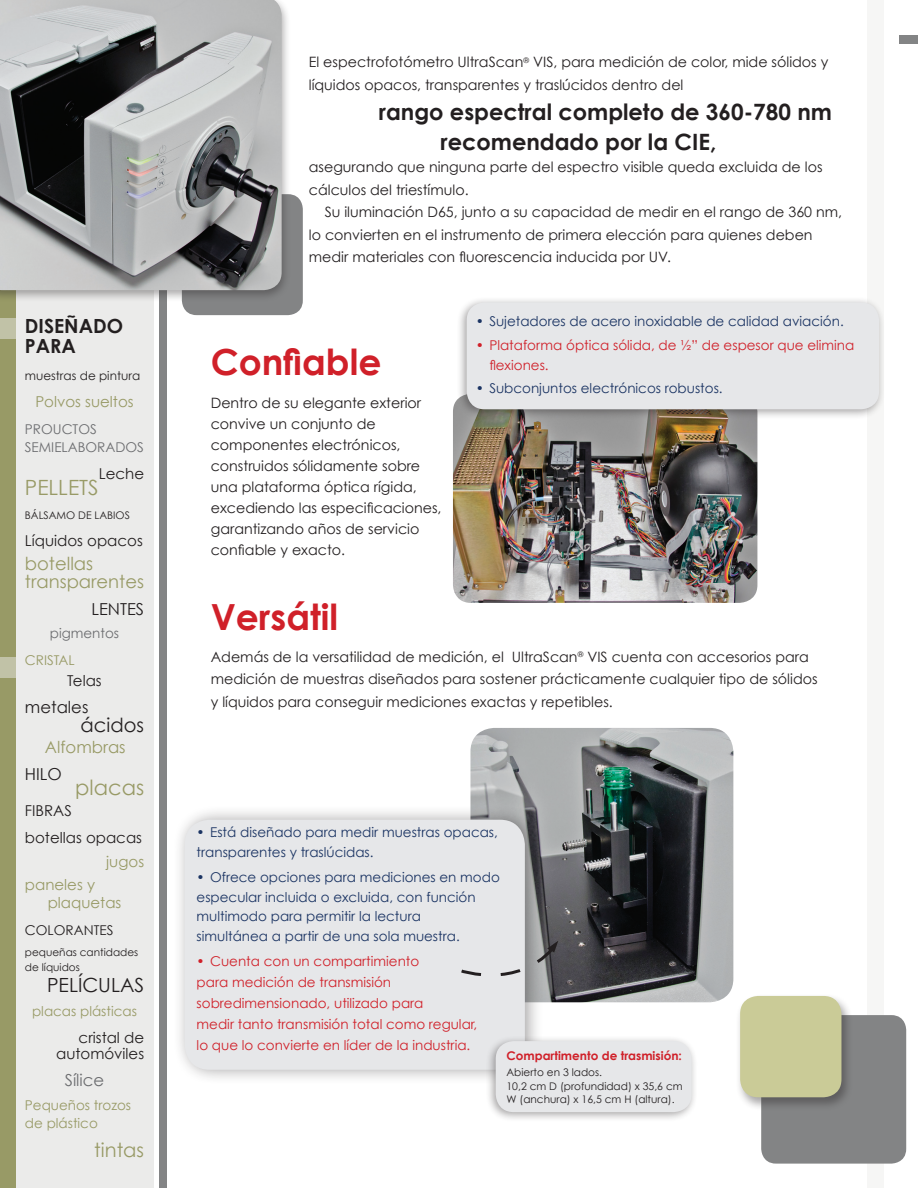
<style>
.page{position:relative;width:918px;height:1188px;background:#fff}
.page>*{position:absolute;margin:0;border:0;box-sizing:border-box;transform-origin:0 0}
.t1{font:700 36px "Century Gothic";color:#d02029}
.t2{font:700 22.5px/30px "Century Gothic";color:#231f20}
.t3{font:21px "Century Gothic";color:#989a66}
.t4{font:19.5px "Century Gothic";color:#231f20}
.t5{font:700 19.5px/19.5px "Century Gothic";color:#231f20}
.t6{font:19.5px "Century Gothic";color:#989a66}
.t7{font:18px/18px "Century Gothic";color:#989a66}
.t8{font:16.5px "Century Gothic";color:#231f20}
.t9{font:16.5px "Century Gothic";color:#989a66}
.t10{font:16.5px "Century Gothic";color:#6c6d70}
.t11{font:15px/27px "Century Gothic";color:#231f20}
.t12{font:15px/18px "Century Gothic";color:#989a66}
.Body{font:14.25px/22.5px "Century Gothic";color:#231f20}
.Body_1{font:14.25px/21px "Century Gothic";color:#231f20}
.t13{font:13.5px/19.5px "Century Gothic";color:#1b3463}
.t14{font:13.5px/21px "Century Gothic";color:#d02029}
.t15{font:13.5px/18px "Century Gothic";color:#989a66}
.t16{font:13.5px/18px "Century Gothic";color:#6c6d70}
.t17{font:13.5px "Century Gothic";color:#231f20}
.t18{font:700 12px "Century Gothic";color:#d02029}
.t19{font:12px "Century Gothic";color:#231f20}
.t20{font:10.5px/15px "Century Gothic";color:#231f20}
</style>
<div class="page">
<div style="left:900px;top:35px;width:18px;height:9px;background:#838485"></div>
<div style="left:867px;top:0;width:16px;height:1188px;background:#f6f6f5"></div>
<div style="left:159px;top:0;width:7px;height:1188px;background:#838485"></div>
<div style="left:16px;top:281px;width:137px;height:907px;background:#ebebea"></div>
<div style="left:0;top:0;width:16px;height:1188px;background:#989a66"></div>
<div style="left:0;top:319px;width:153px;height:20px;background:#ebebea"></div>
<div style="left:0;top:657px;width:153px;height:20px;background:#ebebea"></div>
<img style="left:470px;top:728px;width:263px;height:274px">
<div style="left:761px;top:1015px;width:145px;height:149px;background:#838485;border-radius:15px"></div>
<div style="left:736px;top:993px;width:117px;height:118px;background:#231f20;opacity:.39"></div>
<div style="left:740px;top:996px;width:101px;height:101px;background:#cacb97;border-radius:18px"></div>
<div style="left:173px;top:805px;width:371px;height:280px;background:#231f20;opacity:.4"></div>
<div style="left:185px;top:820px;width:340px;height:250px;background:#e6e7e9;border-radius:25px"></div>
<div style="left:485px;top:1035px;width:213px;height:88px;background:#231f20;opacity:.4"></div>
<div style="left:496px;top:1041px;width:196px;height:71px;background:#e6e7e9;border-radius:18px"></div>
<div style="left:182px;top:194px;width:121px;height:121px;background:#838485;border-radius:15px"></div>
<img style="left:453px;top:401px;width:304px;height:202px">
<div style="left:456px;top:297px;width:429px;height:123px;background:#231f20;opacity:.4"></div>
<div style="left:467px;top:302px;width:412px;height:107px;background:#e6e7e9;border-radius:18px"></div>
<div style="left:0;top:0;width:291px;height:303px;background:#231f20;opacity:.37"></div>
<img style="left:0;top:0;width:282px;height:290px">
<svg style="left:461px;top:941px;width:97px;height:48px"></svg>
<h3 class="t5" style="left:25px;top:316px;width:100px">DISEÑADO<br>PARA</h3>
<p class="t19" style="left:25px;top:368px;width:117px">muestras de pintura</p>
<p class="t12" style="left:35px;top:392px;width:100px">Polvos sueltos</p>
<p class="t16" style="left:25px;top:420px;width:121px">PROUCTOS<br>SEMIELABORADOS</p>
<p class="t11" style="left:99px;top:460px;width:47px">Leche</p>
<h3 class="t3" style="left:25px;top:475px;width:75px">PELLETS</h3>
<p class="t20" style="left:25px;top:508px;width:107px">BÁLSAMO DE LABIOS</p>
<p class="t11" style="left:25px;top:527px;width:120px">Líquidos opacos</p>
<p class="t7" style="left:25px;top:554px;width:121px">botellas transparentes</p>
<p class="t8" style="left:91px;top:599px;width:54px">LENTES</p>
<p class="t16" style="left:50px;top:624px;width:71px">pigmentos</p>
<p class="t15" style="left:25px;top:651px;width:51px">CRISTAL</p>
<p class="t11" style="left:67px;top:667px;width:36px">Telas</p>
<p class="t8" style="left:25px;top:697px;width:65px">metales</p>
<h3 class="t4" style="left:81px;top:713px;width:65px">ácidos</h3>
<p class="t9" style="left:45px;top:737px;width:82px">Alfombras</p>
<p class="t8" style="left:25px;top:764px;width:38px">HILO</p>
<h3 class="t3" style="left:75px;top:775px;width:70px">placas</h3>
<p class="t11" style="left:25px;top:797px;width:119px">FIBRAS<br>botellas opacas</p>
<p class="t12" style="left:106px;top:853px;width:39px">jugos</p>
<p class="t12" style="left:48px;top:875px;width:75px;text-indent:-23px">paneles y plaquetas</p>
<p class="t17" style="left:25px;top:922px;width:90px">COLORANTES</p>
<p class="t20" style="left:25px;top:944px;width:115px">pequeñas cantidades de líquidos</p>
<h3 class="t4" style="left:47px;top:973px;width:99px">PELÍCULAS</h3>
<p class="t15" style="left:32px;top:1002px;width:106px">placas plásticas</p>
<p class="t11" style="left:56px;top:1029px;width:90px;line-height:16.5px;text-align:right">cristal de automóviles</p>
<p class="t10" style="left:65px;top:1070px;width:41px">Sílice</p>
<p class="t15" style="left:25px;top:1096px;width:108px">Pequeños trozos de plástico</p>
<h3 class="t6" style="left:94px;top:1138px;width:51px">tintas</h3>
<p class="Body" style="left:309px;top:51px;width:521px">El espectrofotómetro UltraScan<sup>®</sup> VIS, para medición de color, mide sólidos y líquidos opacos, transparentes y traslúcidos dentro del</p>
<p class="t2" style="left:440px;top:96px;width:393px;text-indent:-62px">rango espectral completo de 360-780 nm recomendado por la CIE,</p>
<p class="Body" style="left:309px;top:156px;width:515px">asegurando que ninguna parte del espectro visible queda excluida de los cálculos del triestímulo.</p>
<p class="Body" style="left:309px;top:201px;width:535px;text-indent:16px">Su iluminación D65, junto a su capacidad de medir en el rango de 360 nm, lo convierten en el instrumento de primera elección para quienes deben medir materiales con fluorescencia inducida por UV.</p>
<p class="t1" style="left:211px;top:340px;width:172px">Confiable</p>
<p class="Body_1" style="left:211px;top:392px;width:212px">Dentro de su elegante exterior convive un conjunto de</p>
<p class="Body_1" style="left:211px;top:434px;width:232px">componentes electrónicos, construidos sólidamente sobre una plataforma óptica rígida, excediendo las especificaciones, garantizando años de servicio confiable y exacto.</p>
<p class="t1" style="left:211px;top:595px;width:129px">Versátil</p>
<p class="t13" style="left:476px;top:311px;width:369px">• Sujetadores de acero inoxidable de calidad aviación.</p>
<p class="t14" style="left:489px;top:335px;width:367px;line-height:19.5px;text-indent:-14px">• Plataforma óptica sólida, de ½” de espesor que elimina flexiones.</p>
<p class="t13" style="left:476px;top:379px;width:248px">• Subconjuntos electrónicos robustos.</p>
<p class="Body" style="left:211px;top:645px;width:608px">Además de la versatilidad de medición, el UltraScan<sup>®</sup> VIS cuenta con accesorios para medición de muestras diseñados para sostener prácticamente cualquier tipo de sólidos y líquidos para conseguir mediciones exactas y repetibles.</p>
<p class="t13" style="left:197px;top:823px;width:303px">• Está diseñado para medir muestras opacas, transparentes y traslúcidas.</p>
<p class="t13" style="left:197px;top:867px;width:305px">• Ofrece opciones para mediciones en modo especular incluida o excluida, con función multimodo para permitir la lectura<br>simultánea a partir de una sola muestra.</p>
<p class="t14" style="left:197px;top:951px;width:282px">• Cuenta con un compartimiento<br>para medición de transmisión sobredimensionado, utilizado para<br>medir tanto transmisión total como regular, lo que lo convierte en líder de la industria.</p>
<p class="t18" style="left:507px;top:1048px;width:177px">Compartimento de trasmisión:</p>
<p class="t20" style="left:507px;top:1065px;width:97px">Abierto en 3 lados.</p>
<p class="t20" style="left:507px;top:1079px;width:178px;line-height:13.5px">10,2 cm D (profundidad) x 35,6 cm<br>W (anchura) x 16,5 cm H (altura).</p>
</div>
